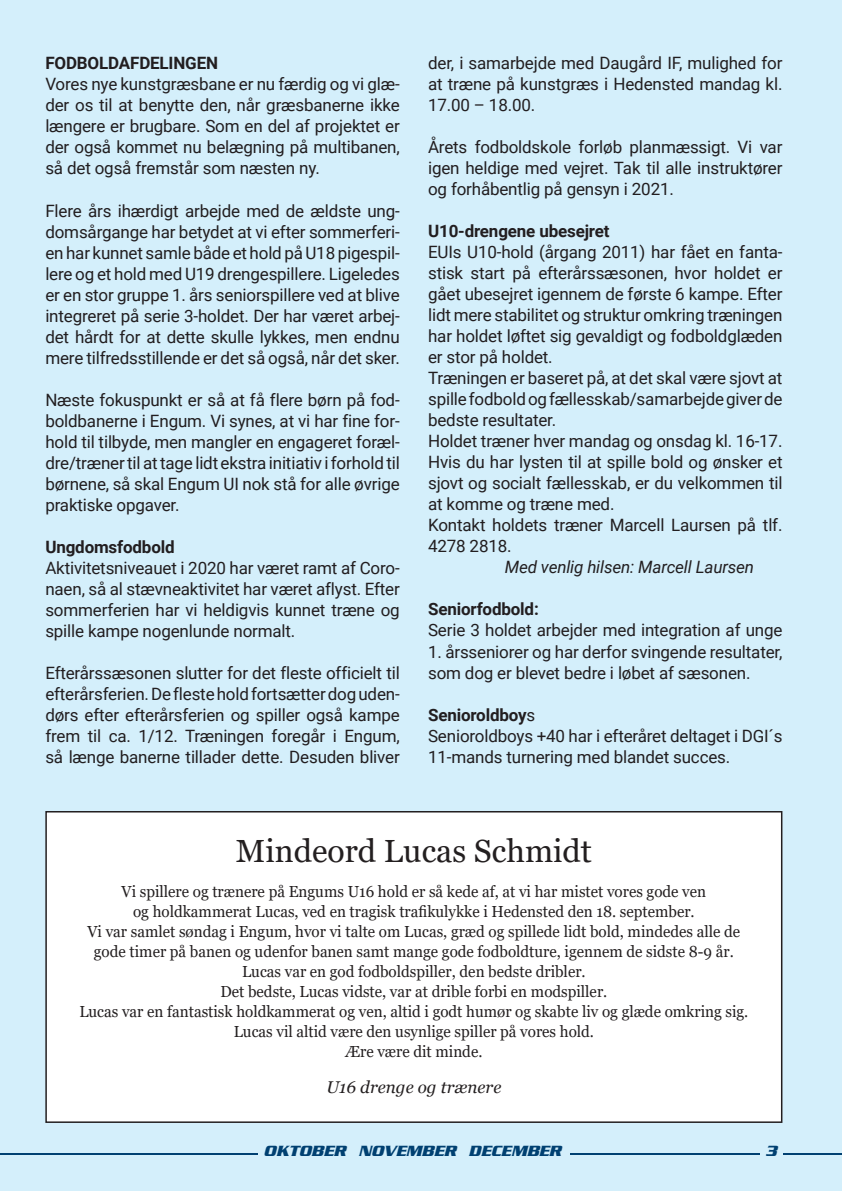
<style>
.page{position:relative;width:842px;height:1191px;background:#d4effb}
.page>*{position:absolute;margin:0;border:0;box-sizing:border-box;transform-origin:0 0}
.t1{font:32px "Georgia";color:#231f20}
.t2{font:17px/21px "Roboto";letter-spacing:-.01em;color:#221e20;text-align:justify}
.t3{font:700 17px "Roboto";letter-spacing:-.01em;color:#221e20}
.t4{font:italic 17px "Roboto";letter-spacing:-.01em;color:#221e20}
.t5{font:italic 17px "Georgia";color:#231f20}
.t6{font:16px/20px "Georgia";color:#231f20;text-align:center;scale:.95 1}
.t7{font:italic 700 16px "Serpentine Std";color:#004071}
.s1{font-weight:700}
</style>
<div class="page">
<hr style="left:0;top:1153px;width:842px;height:1px;background:#004071">
<div style="left:760px;top:1145px;width:22px;height:46px;background:#d4effb"></div>
<div style="left:258px;top:1145px;width:312px;height:46px;background:#d4effb"></div>
<div style="left:46px;top:811px;width:736px;height:311px;background:#fff"></div>
<div style="left:45px;top:811px;width:737px;height:312px;border:2px solid #231f20"></div>
<p class="t3" style="left:45px;top:51px;width:174px">FODBOLDAFDELINGEN</p>
<p class="t2" style="left:45px;top:73px;width:356px">Vores nye kunstgræsbane er nu færdig og vi glæ&shy;der os til at benytte den, når græsbanerne ikke længere er brugbare. Som en del af projektet er der også kommet nu belægning på multibanen, så det også fremstår som næsten ny.</p>
<p class="t2" style="left:45px;top:199px;width:356px">Flere års ihærdigt arbejde med de ældste ung&shy;domsårgange har betydet at vi efter sommerferi&shy;en har kunnet samle både et hold på U18 pigespil&shy;lere og et hold med U19 drengespillere. Ligeledes er en stor gruppe 1. års seniorspillere ved at blive integreret på serie 3-holdet. Der har været arbej&shy;det hårdt for at dette skulle lykkes, men endnu mere tilfredsstillende er det så også, når det sker.</p>
<p class="t2" style="left:45px;top:388px;width:356px">Næste fokuspunkt er så at få flere børn på fod&shy;boldbanerne i Engum. Vi synes, at vi har fine for&shy;hold til tilbyde, men mangler en engageret foræl&shy;dre/træner til at tage lidt ekstra initiativ i forhold til børnene, så skal Engum UI nok stå for alle øvrige praktiske opgaver.</p>
<p class="t3" style="left:45px;top:534px;width:131px">Ungdomsfodbold</p>
<p class="t2" style="left:45px;top:556px;width:356px">Aktivitetsniveauet i 2020 har været ramt af Coro&shy;naen, så al stævneaktivitet har været aflyst. Efter sommerferien har vi heldigvis kunnet træne og spille kampe nogenlunde normalt.</p>
<p class="t2" style="left:45px;top:661px;width:356px">Efterårssæsonen slutter for det fleste officielt til efterårsferien. De fleste hold fortsætter dog uden&shy;dørs efter efterårsferien og spiller også kampe frem til ca. 1/12. Træningen foregår i Engum, så længe banerne tillader dette. Desuden bliver</p>
<p class="t2" style="left:428px;top:52px;width:356px">der, i samarbejde med Daugård IF, mulighed for at træne på kunstgræs i Hedensted mandag kl.<br>17.00 – 18.00.</p>
<p class="t2" style="left:428px;top:136px;width:356px">Årets fodboldskole forløb planmæssigt. Vi var igen heldige med vejret. Tak til alle instruktører og forhåbentlig på gensyn i 2021.</p>
<p class="t3" style="left:428px;top:219px;width:183px">U10-drengene ubesejret</p>
<p class="t2" style="left:428px;top:241px;width:356px;text-align:left">EUIs U10-hold (årgang 2011) har fået en fanta&shy;stisk start på efterårssæsonen, hvor holdet er gået ubesejret igennem de første 6 kampe. Efter lidt mere stabilitet og struktur omkring træningen har holdet løftet sig gevaldigt og fodboldglæden er stor på holdet.<br>Træningen er baseret på, at det skal være sjovt at spille fodbold og fællesskab/samarbejde giver de bedste resultater.<br>Holdet træner hver mandag og onsdag kl. 16-17.<br>Hvis du har lysten til at spille bold og ønsker et sjovt og socialt fællesskab, er du velkommen til at komme og træne med.<br>Kontakt holdets træner Marcell Laursen på tlf.<br>4278 2818.</p>
<p class="t4" style="left:505px;top:555px;width:251px">Med venlig hilsen: Marcell Laursen</p>
<p class="t3" style="left:428px;top:597px;width:112px">Seniorfodbold:</p>
<p class="t2" style="left:428px;top:619px;width:356px">Serie 3 holdet arbejder med integration af unge</p>
<p class="t2" style="left:428px;top:640px;width:356px">1. årsseniorer og har derfor svingende resultater, som dog er blevet bedre i løbet af sæsonen.</p>
<p class="t2" style="left:428px;top:703px;width:356px;text-align:left"><span class="s1">Senioroldboy</span>s<br>Senioroldboys +40 har i efteråret deltaget i DGI´s<br>11-mands turnering med blandet succes.</p>
<h1 class="t1" style="left:236px;top:832px;width:358px">Mindeord Lucas Schmidt</h1>
<p class="t6" style="left:79px;top:882px;width:706px">Vi spillere og trænere på Engums U16 hold er så kede af, at vi har mistet vores gode ven<br>og holdkammerat Lucas, ved en tragisk trafikulykke i Hedensted den 18. september.<br>Vi var samlet søndag i Engum, hvor vi talte om Lucas, græd og spillede lidt bold, mindedes alle de gode timer på banen og udenfor banen samt mange gode fodboldture, igennem de sidste 8-9 år.<br>Lucas var en god fodboldspiller, den bedste dribler.<br>Det bedste, Lucas vidste, var at drible forbi en modspiller.<br>Lucas var en fantastisk holdkammerat og ven, altid i godt humør og skabte liv og glæde omkring sig.<br>Lucas vil altid være den usynlige spiller på vores hold.<br>Ære være dit minde.</p>
<p class="t5" style="left:326px;top:1076px;width:177px">U16 drenge og trænere</p>
<p class="t7" style="left:264px;top:1141px;width:299px">OKTOBER NOVEMBER DECEMBER</p>
<p class="t7" style="left:292px;top:1141px;width:245px">januar februar marts 2011</p>
<p class="t7" style="left:766px;top:1141px;width:18px">33</p>
</div>
